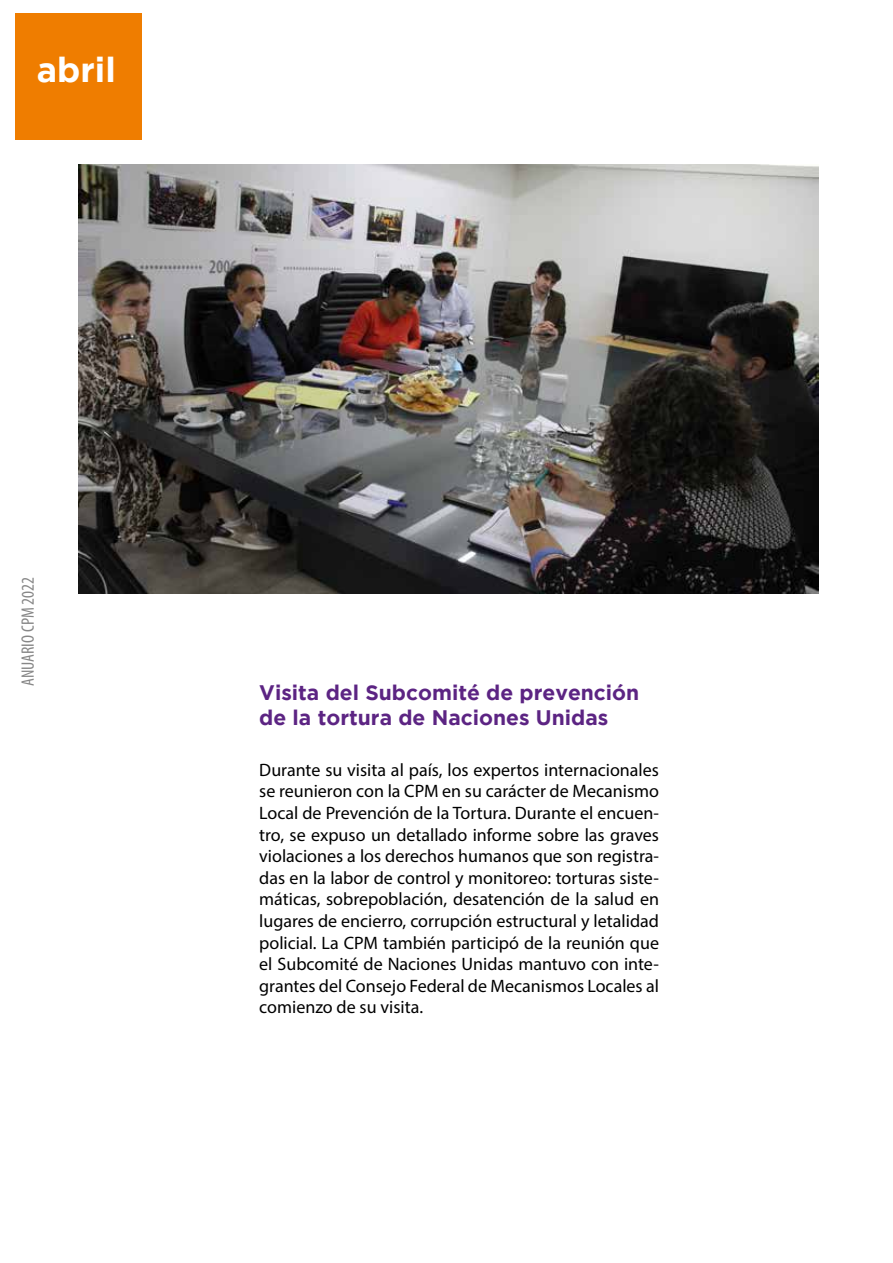
<style>
.page{position:relative;width:893px;height:1263px;background:#fff}
.page>*{position:absolute;margin:0;border:0;box-sizing:border-box;transform-origin:0 0}
.t1{font:700 34.5px "Gotham";color:#fff}
.t2{font:700 21px/25.2px "Gotham";color:#5c2483}
.t3{font:18px/21.6px "Myriad Pro";color:#000;text-align:justify}
.t4{font:condensed 18px "Myriad Pro";color:#878787}
</style>
<div class="page">
<img style="left:79px;top:165px;width:739px;height:428px">
<div style="left:16px;top:13px;width:126px;height:126px;background:#ef7d00"></div>
<h1 class="t1" style="left:37px;top:50px;width:80px">abril</h1>
<p class="t4" style="left:17px;top:686px;width:111px;rotate:-90deg">ANUARIO CPM 2022</p>
<p class="t2" style="left:259px;top:679px;width:382px">Visita del Subcomité de prevención de la tortura de Naciones Unidas</p>
<p class="t3" style="left:259px;top:759px;width:401px">Durante su visita al país, los expertos internacionales se reunieron con la CPM en su carácter de Mecanismo Local de Prevención de la Tortura. Durante el encuen&shy;tro, se expuso un detallado informe sobre las graves violaciones a los derechos humanos que son registra&shy;das en la labor de control y monitoreo: torturas siste&shy;máticas, sobrepoblación, desatención de la salud en lugares de encierro, corrupción estructural y letalidad policial. La CPM también participó de la reunión que el Subcomité de Naciones Unidas mantuvo con inte&shy;grantes del Consejo Federal de Mecanismos Locales al comienzo de su visita.</p>
</div>
